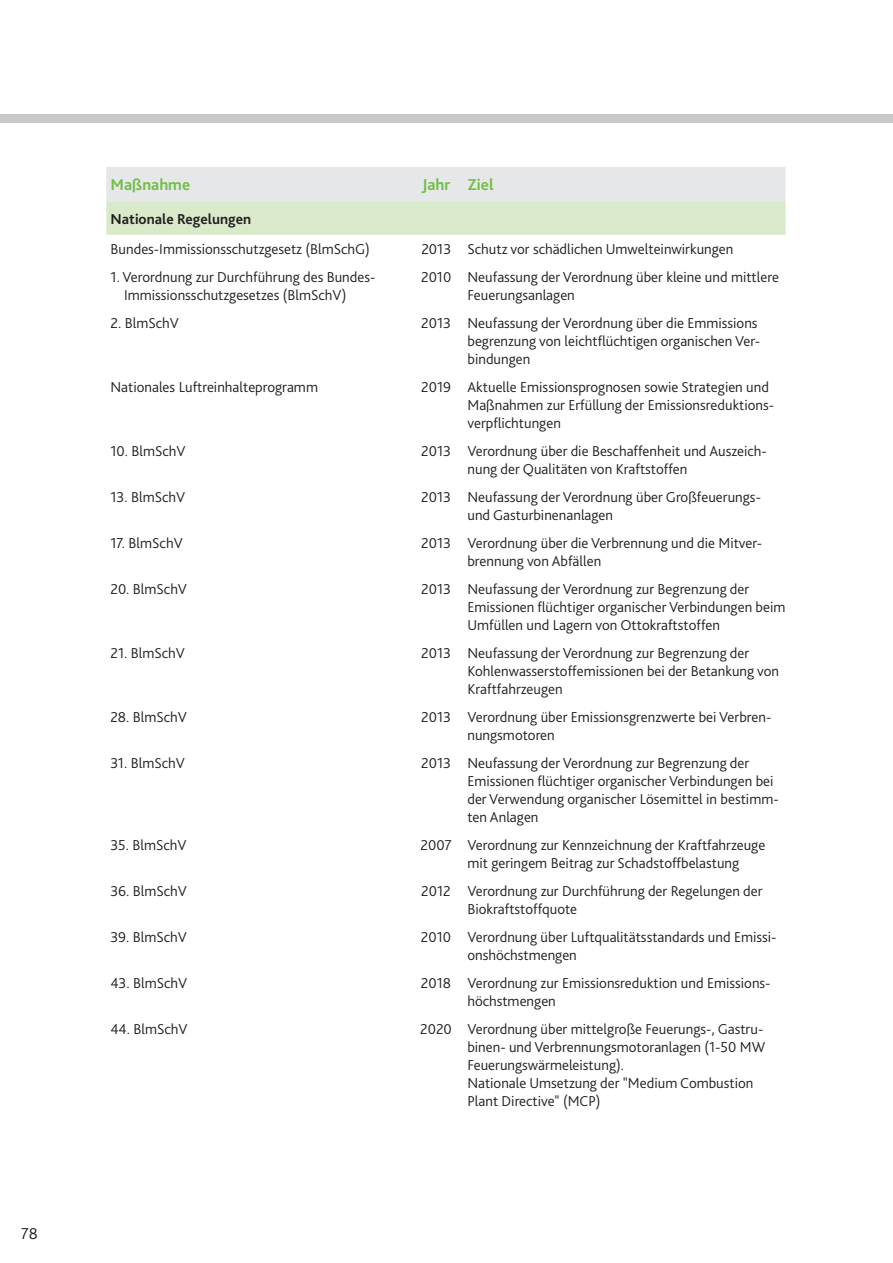
<style>
.page{position:relative;width:893px;height:1263px;background:#fff}
.page>*{position:absolute;margin:0;border:0;box-sizing:border-box;transform-origin:0 0}
.t1{font:700 16.5px "Bliss 2";color:#71bf44}
.t2{font:300 16.5px "Bliss 2";color:#231f20}
.t3{font:300 15px/18px "Bliss 2";color:#231f20}
.t4{font:700 15px "Bliss 2";color:#231f20}
</style>
<div class="page">
<svg style="left:106px;top:167px;width:680px;height:68px;background:#dfe8d9"></svg>
<div style="left:0;top:114px;width:893px;height:9px;background:#c7c8ca"></div>
<p class="t2" style="left:21px;top:1223px;width:18px">78</p>
<p class="t1" style="left:111px;top:175px;width:81px">Maßnahme</p>
<p class="t1" style="left:422px;top:175px;width:30px">Jahr</p>
<p class="t1" style="left:468px;top:175px;width:28px">Ziel</p>
<p class="t4" style="left:111px;top:209px;width:142px">Nationale Regelungen</p>
<p class="t3" style="left:111px;top:240px;width:261px">Bundes-Immissionsschutzgesetz (BlmSchG)</p>
<p class="t3" style="left:421px;top:240px;width:31px">2013</p>
<p class="t3" style="left:468px;top:240px;width:267px">Schutz vor schädlichen Umwelteinwirkungen</p>
<p class="t3" style="left:124px;top:268px;width:253px;text-indent:-14px">1. Verordnung zur Durchführung des Bundes-<br>Immissionsschutzgesetzes (BlmSchV)</p>
<p class="t3" style="left:421px;top:268px;width:32px">2010</p>
<p class="t3" style="left:468px;top:268px;width:313px">Neufassung der Verordnung über kleine und mittlere<br>Feuerungsanlagen</p>
<p class="t3" style="left:111px;top:314px;width:70px">2. BlmSchV</p>
<p class="t3" style="left:421px;top:314px;width:31px">2013</p>
<p class="t3" style="left:467px;top:314px;width:294px">Neufassung der Verordnung über die Emmissions begrenzung von leichtflüchtigen organischen Ver&shy;bindungen</p>
<p class="t3" style="left:111px;top:378px;width:209px">Nationales Luftreinhalteprogramm</p>
<p class="t3" style="left:421px;top:378px;width:31px">2019</p>
<p class="t3" style="left:467px;top:378px;width:308px">Aktuelle Emissionsprognosen sowie Strategien und<br>Maßnahmen zur Erfüllung der Emissionsreduktions&shy;verpflichtungen</p>
<p class="t3" style="left:110px;top:442px;width:77px">10. BlmSchV</p>
<p class="t3" style="left:421px;top:442px;width:31px">2013</p>
<p class="t3" style="left:467px;top:442px;width:301px">Verordnung über die Beschaffenheit und Auszeich&shy;nung der Qualitäten von Kraftstoffen</p>
<p class="t3" style="left:110px;top:488px;width:76px">13. BlmSchV</p>
<p class="t3" style="left:421px;top:488px;width:31px">2013</p>
<p class="t3" style="left:467px;top:488px;width:295px">Neufassung der Verordnung über Großfeuerungs&shy;und Gasturbinenanlagen</p>
<p class="t3" style="left:110px;top:534px;width:74px">17. BlmSchV</p>
<p class="t3" style="left:421px;top:534px;width:31px">2013</p>
<p class="t3" style="left:467px;top:534px;width:296px">Verordnung über die Verbrennung und die Mitver&shy;brennung von Abfällen</p>
<p class="t3" style="left:110px;top:580px;width:78px">20. BlmSchV</p>
<p class="t3" style="left:421px;top:580px;width:31px">2013</p>
<p class="t3" style="left:467px;top:580px;width:320px">Neufassung der Verordnung zur Begrenzung der<br>Emissionen flüchtiger organischer Verbindungen beim<br>Umfüllen und Lagern von Ottokraftstoffen</p>
<p class="t3" style="left:110px;top:644px;width:76px">21. BlmSchV</p>
<p class="t3" style="left:421px;top:644px;width:31px">2013</p>
<p class="t3" style="left:467px;top:644px;width:313px">Neufassung der Verordnung zur Begrenzung der<br>Kohlenwasserstoffemissionen bei der Betankung von<br>Kraftfahrzeugen</p>
<p class="t3" style="left:110px;top:708px;width:78px">28. BlmSchV</p>
<p class="t3" style="left:421px;top:708px;width:31px">2013</p>
<p class="t3" style="left:467px;top:708px;width:305px">Verordnung über Emissionsgrenzwerte bei Verbren&shy;nungsmotoren</p>
<p class="t3" style="left:110px;top:754px;width:76px">31. BlmSchV</p>
<p class="t3" style="left:421px;top:754px;width:31px">2013</p>
<p class="t3" style="left:467px;top:754px;width:313px">Neufassung der Verordnung zur Begrenzung der Emissionen flüchtiger organischer Verbindungen bei der Verwendung organischer Lösemittel in bestimm&shy;ten Anlagen</p>
<p class="t3" style="left:110px;top:836px;width:78px">35. BlmSchV</p>
<p class="t3" style="left:421px;top:836px;width:33px">2007</p>
<p class="t3" style="left:467px;top:836px;width:299px">Verordnung zur Kennzeichnung der Kraftfahrzeuge mit geringem Beitrag zur Schadstoffbelastung</p>
<p class="t3" style="left:110px;top:882px;width:78px">36. BlmSchV</p>
<p class="t3" style="left:421px;top:882px;width:31px">2012</p>
<p class="t3" style="left:467px;top:882px;width:297px">Verordnung zur Durchführung der Regelungen der<br>Biokraftstoffquote</p>
<p class="t3" style="left:110px;top:928px;width:78px">39. BlmSchV</p>
<p class="t3" style="left:421px;top:928px;width:32px">2010</p>
<p class="t3" style="left:467px;top:928px;width:311px">Verordnung über Luftqualitätsstandards und Emissi&shy;onshöchstmengen</p>
<p class="t3" style="left:110px;top:974px;width:78px">43. BlmSchV</p>
<p class="t3" style="left:421px;top:974px;width:32px">2018</p>
<p class="t3" style="left:467px;top:974px;width:305px">Verordnung zur Emissionsreduktion und Emissions&shy;höchstmengen</p>
<p class="t3" style="left:110px;top:1020px;width:79px">44. BlmSchV</p>
<p class="t3" style="left:420px;top:1020px;width:33px">2020</p>
<p class="t3" style="left:467px;top:1020px;width:299px">Verordnung über mittelgroße Feuerungs-, Gastru&shy;binen- und Verbrennungsmotoranlagen (1-50 MW Feuerungswärmeleistung).<br>Nationale Umsetzung der "Medium Combustion Plant Directive" (MCP)</p>
</div>
